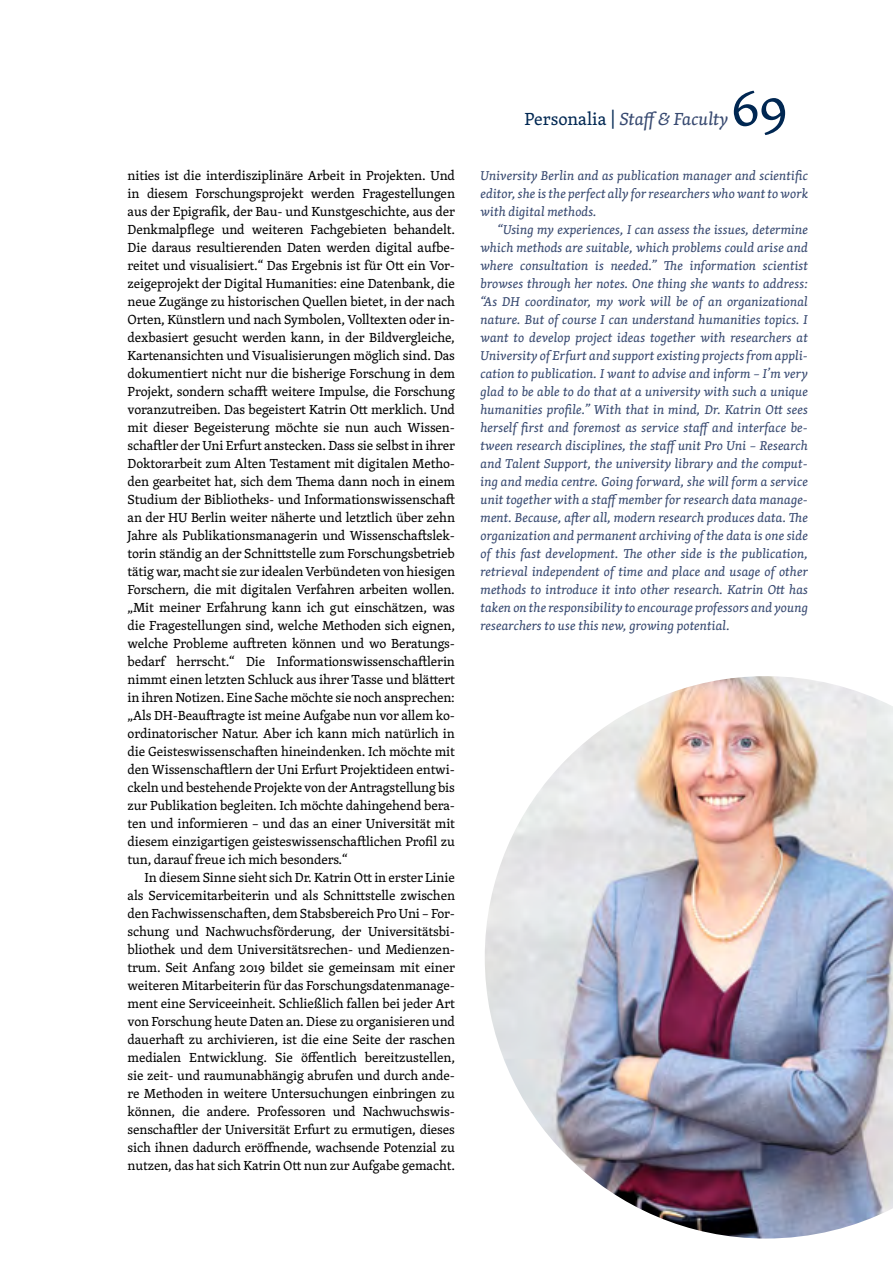
<style>
.page{position:relative;width:893px;height:1263px;background:#fff}
.page>*{position:absolute;margin:0;border:0;box-sizing:border-box;transform-origin:0 0}
.t1{font:54px "Skolar";color:#002752}
.t2{font:italic 18px "Skolar";color:#374970}
.t3{font:13.5px/18px "Skolar";letter-spacing:-.01em;color:#000;text-align:justify}
.t4{font:italic 13.2px/18px "Skolar";letter-spacing:.01em;color:#374970;text-align:justify}
.s1{font-style:normal;color:#002752}
</style>
<div class="page">
<img style="left:485px;top:676px;width:408px;height:562px">
<p class="t3" style="left:128px;top:166px;width:329px">nities ist die interdisziplinäre Arbeit in Projekten. Und in diesem Forschungsprojekt werden Fragestellungen aus der Epigrafik, der Bau- und Kunstgeschichte, aus der Denkmalpflege und weiteren Fachgebieten behandelt.<br>Die daraus resultierenden Daten werden digital aufbe&shy;reitet und visualisiert.“ Das Ergebnis ist für Ott ein Vor&shy;zeigeprojekt der Digital Humanities: eine Datenbank, die neue Zugänge zu historischen Quellen bietet, in der nach Orten, Künstlern und nach Symbolen, Volltexten oder in&shy;dexbasiert gesucht werden kann, in der Bildvergleiche, Kartenansichten und Visualisierungen möglich sind. Das dokumentiert nicht nur die bisherige Forschung in dem Projekt, sondern schafft weitere Impulse, die Forschung voranzutreiben. Das begeistert Katrin Ott merklich. Und mit dieser Begeisterung möchte sie nun auch Wissen&shy;schaftler der Uni Erfurt anstecken. Dass sie selbst in ihrer Doktorarbeit zum Alten Testament mit digitalen Metho&shy;den gearbeitet hat, sich dem Thema dann noch in einem Studium der Bibliotheks- und Informationswissenschaft an der HU Berlin weiter näherte und letztlich über zehn Jahre als Publikationsmanagerin und Wissenschaftslek&shy;torin ständig an der Schnittstelle zum Forschungsbetrieb tätig war, macht sie zur idealen Verbündeten von hiesigen Forschern, die mit digitalen Verfahren arbeiten wollen. „Mit meiner Erfahrung kann ich gut einschätzen, was die Fragestellungen sind, welche Methoden sich eignen, welche Probleme auftreten können und wo Beratungs&shy;bedarf herrscht.“ Die Informationswissenschaftlerin nimmt einen letzten Schluck aus ihrer Tasse und blättert in ihren Notizen. Eine Sache möchte sie noch ansprechen: „Als DH-Beauftragte ist meine Aufgabe nun vor allem ko&shy;ordinatorischer Natur. Aber ich kann mich natürlich in die Geisteswissenschaften hineindenken. Ich möchte mit den Wissenschaftlern der Uni Erfurt Projektideen entwi&shy;ckeln und bestehende Projekte von der Antragstellung bis zur Publikation begleiten. Ich möchte dahingehend bera&shy;ten und informieren – und das an einer Universität mit diesem einzigartigen geisteswissenschaftlichen Profil zu tun, darauf freue ich mich besonders.“</p>
<p class="t3" style="left:128px;top:868px;width:329px;text-indent:17px">In diesem Sinne sieht sich Dr. Katrin Ott in erster Linie als Servicemitarbeiterin und als Schnittstelle zwischen den Fachwissenschaften, dem Stabsbereich Pro Uni – For&shy;schung und Nachwuchsförderung, der Universitätsbi&shy;bliothek und dem Universitätsrechen- und Medienzen&shy;trum. Seit Anfang 2019 bildet sie gemeinsam mit einer weiteren Mitarbeiterin für das Forschungsdatenmanage&shy;ment eine Serviceeinheit. Schließlich fallen bei jeder Art von Forschung heute Daten an. Diese zu organisieren und dauerhaft zu archivieren, ist die eine Seite der raschen medialen Entwicklung. Sie öffentlich bereitzustellen, sie zeit- und raumunabhängig abrufen und durch ande&shy;re Methoden in weitere Untersuchungen einbringen zu können, die andere. Professoren und Nachwuchswis&shy;senschaftler der Universität Erfurt zu ermutigen, dieses sich ihnen dadurch eröffnende, wachsende Potenzial zu nutzen, das hat sich Katrin Ott nun zur Aufgabe gemacht.</p>
<h1 class="t1" style="left:731px;top:67px;width:58px">69</h1>
<h2 class="t2" style="left:525px;top:106px;width:205px"><span class="s1">Personalia |</span> Staff &amp; Faculty</h2>
<p class="t4" style="left:480px;top:166px;width:329px">University Berlin and as publication manager and scientific editor, she is the perfect ally for researchers who want to work with digital methods.</p>
<p class="t4" style="left:480px;top:220px;width:329px;text-indent:17px">“Using my experiences, I can assess the issues, determine which methods are suitable, which problems could arise and where consultation is needed.” The information scientist browses through her notes. One thing she wants to address: “As DH coordinator, my work will be of an organizational nature. But of course I can understand humanities topics. I want to develop project ideas together with researchers at University of Erfurt and support existing projects from appli&shy;cation to publication. I want to advise and inform – I’m very glad to be able to do that at a university with such a unique humanities profile.” With that in mind, Dr. Katrin Ott sees herself first and foremost as service staff and interface be&shy;tween research disciplines, the staff unit Pro Uni – Research and Talent Support, the university library and the comput&shy;ing and media centre. Going forward, she will form a service unit together with a staff member for research data manage&shy;ment. Because, after all, modern research produces data. The organization and permanent archiving of the data is one side of this fast development. The other side is the publication, retrieval independent of time and place and usage of other methods to introduce it into other research. Katrin Ott has taken on the responsibility to encourage professors and young researchers to use this new, growing potential.</p>
</div>
